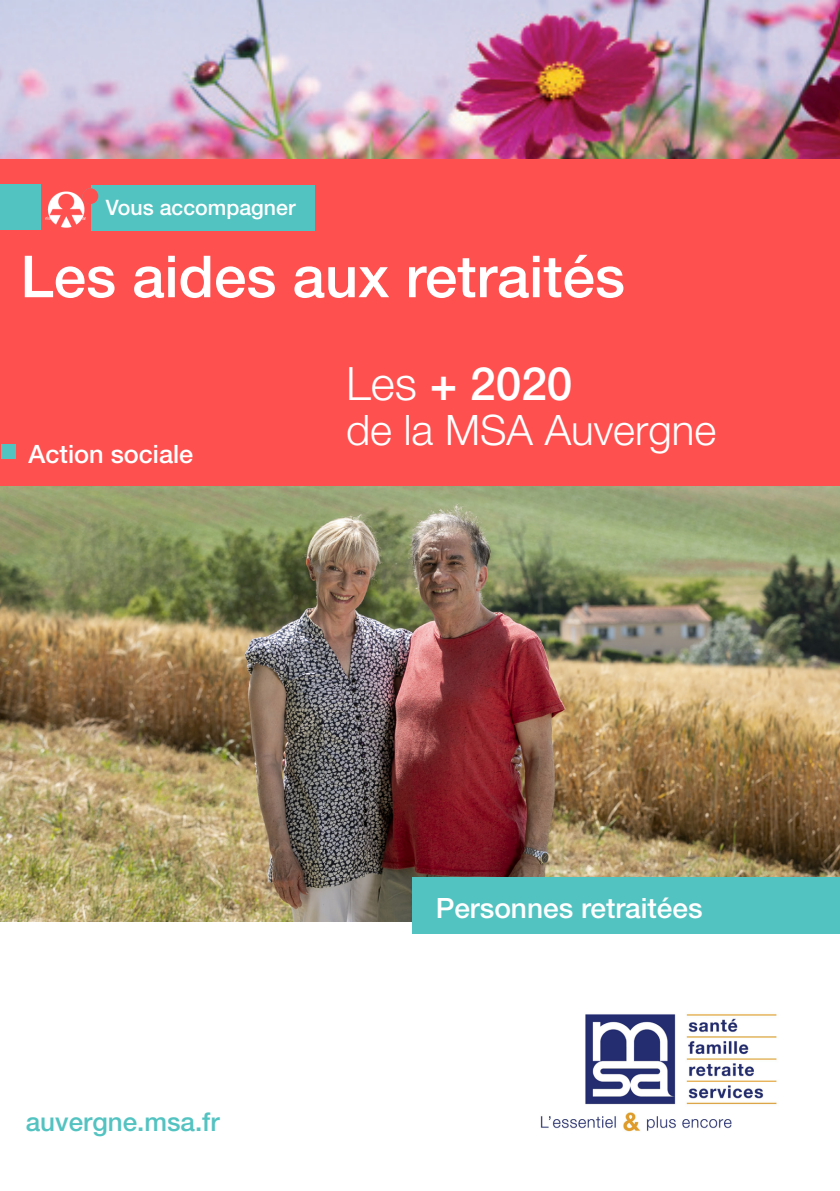
<style>
.page{position:relative;width:840px;height:1191px;background:#fff}
.page>*{position:absolute;margin:0;border:0;box-sizing:border-box;transform-origin:0 0}
.t1{font:500 58px "Helvetica Neue LT Std";color:#fff}
.t2{font:500 46px "Helvetica Neue LT Std";color:#fff}
.t3{font:300 42px "Helvetica Neue LT Std";color:#fff}
.t4{font:500 28px "Helvetica Neue LT Std";color:#fff}
.t5{font:500 26px "Helvetica Neue LT Std";color:#53c3c1}
.t6{font:500 25.2px "Helvetica Neue LT Std";color:#fff}
.t7{font:500 21.2px "Helvetica Neue LT Std";color:#fff}
.s1{font-weight:300}
</style>
<div class="page">
<img style="left:0;top:486px;width:839px;height:436px">
<img style="left:0;top:0;width:839px;height:159px">
<div style="left:0;top:159px;width:839px;height:327px;background:#ff5050"></div>
<div style="left:0;top:185px;width:40px;height:45px;background:#53c3c1"></div>
<img style="left:46px;top:191px;width:40px;height:37px">
<div style="left:1px;top:445px;width:14px;height:14px;background:#53c3c1"></div>
<div style="left:91px;top:185px;width:223px;height:45px;background:#53c3c1"></div>
<div style="left:82px;top:188px;width:16px;height:16px;background:#ff5050;border-radius:50%"></div>
<img style="left:540px;top:1014px;width:237px;height:118px">
<div style="left:413px;top:877px;width:426px;height:56px;background:#53c3c1"></div>
<p class="t7" style="left:106px;top:195px;width:190px">Vous accompagner</p>
<p class="t1" style="left:20px;top:242px;width:605px">Les aides aux retraités</p>
<p class="t6" style="left:29px;top:439px;width:166px">Action sociale</p>
<p class="t2" style="left:346px;top:356px;width:228px"><span class="s1">Les</span> + 2020</p>
<p class="t3" style="left:346px;top:404px;width:371px">de la MSA Auvergne</p>
<p class="t5" style="left:26px;top:1106px;width:195px">auvergne.msa.fr</p>
<p class="t4" style="left:435px;top:891px;width:268px">Personnes retraitées</p>
</div>
